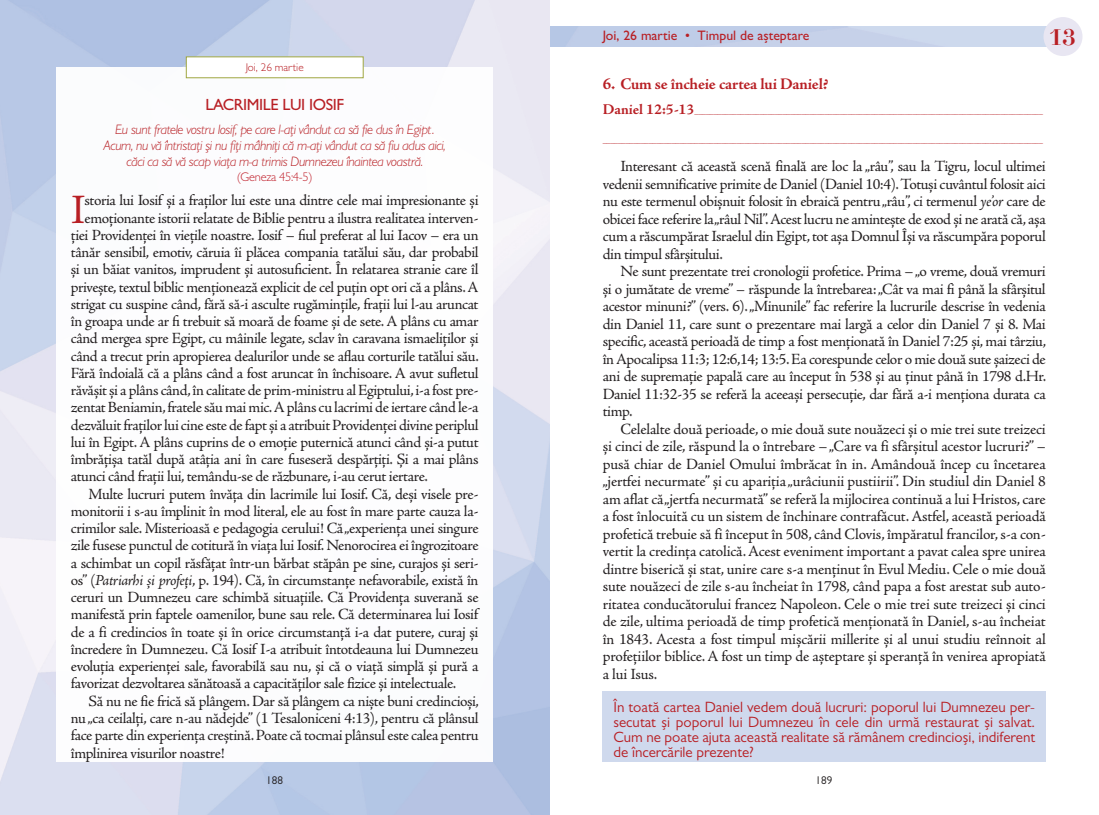
<style>
.page{position:relative;width:1099px;height:815px;background:#fff}
.page>*{position:absolute;margin:0;border:0;box-sizing:border-box;transform-origin:0 0}
.t1{font:42px "Adobe Jenson Pro";color:#b81f24}
.t2{font:22.5px "Didona C";color:#b81f24}
.t3{font:700 16.25px "Adobe Jenson Pro";letter-spacing:-.015em;color:#b81f24}
.t4{font:500 16.25px "Gill Sans MT Pro";letter-spacing:-.025em;color:#b81f24}
.t5{font:15.62px/17.5px "Adobe Jenson Pro";letter-spacing:-.03em;color:#231f20;text-align:justify}
.t6{font:15px/15px "Gill Sans MT Pro";color:#b81f24;text-align:justify}
.t7{font:italic 300 13.75px/16.2px "Gill Sans MT Pro";letter-spacing:-.025em;color:#b81f24;text-align:center}
.t8{font:500 13.75px "Gill Sans MT Pro";color:#b81f24}
.t9{font:300 12.5px "Gill Sans MT Pro";letter-spacing:-.02em;color:#c22732}
.t10{font:300 11.25px "Gill Sans MT Pro";color:#b81f24}
.t11{font:11.25px "Gill Sans MT Pro";color:#231f20}
.t12{font:700 7.5px "Adobe Jenson Pro";color:#b81f24}
.s1{font-style:italic}
</style>
<div class="page">
<div style="left:1043px;top:17px;width:39px;height:39px;background:#e8e6f2;border-radius:50%"></div>
<div style="left:186px;top:57px;width:177px;height:21px;background:#fff;border:1px solid #a0a741"></div>
<div style="left:602px;top:691px;width:443px;height:71px;background:#cfd9ed"></div>
<p class="t10" style="left:246px;top:61px;width:59px">Joi, 26 martie</p>
<p class="t4" style="left:205px;top:95px;width:140px">LACRIMILE LUI IOSIF</p>
<p class="t7" style="left:104px;top:121px;width:344px">Eu sunt fratele vostru Iosif, pe care l-aţi vândut ca să fie dus în Egipt.<br>Acum, nu vă întristaţi şi nu fiţi mâhniţi că m-aţi vândut ca să fiu adus aici, căci ca să vă scap viaţa m-a trimis Dumnezeu înaintea voastră.</p>
<p class="t9" style="left:237px;top:169px;width:78px">(Geneza 45:4-5)</p>
<h1 class="t1" style="left:71px;top:186px;width:16px">I</h1>
<p class="t5" style="left:85px;top:192px;width:395px">storia lui Iosif și a fraților lui este una dintre cele mai impresionante și</p>
<p class="t5" style="left:85px;top:209px;width:395px">emoționante istorii relatate de Biblie pentru a ilustra realitatea interven-</p>
<p class="t5" style="left:71px;top:227px;width:409px">ției Providenței în viețile noastre. Iosif – fiul preferat al lui Iacov – era un</p>
<p class="t5" style="left:71px;top:244px;width:409px">tânăr sensibil, emotiv, căruia îi plăcea compania tatălui său, dar probabil</p>
<p class="t5" style="left:71px;top:261px;width:409px">și un băiat vanitos, imprudent și autosuficient. În relatarea stranie care îl</p>
<p class="t5" style="left:71px;top:278px;width:409px">privește, textul biblic menționează explicit de cel puțin opt ori că a plâns. A</p>
<p class="t5" style="left:71px;top:296px;width:409px">strigat cu suspine când, fără să-i asculte rugămințile, frații lui l-au aruncat</p>
<p class="t5" style="left:71px;top:313px;width:409px">în groapa unde ar fi trebuit să moară de foame și de sete. A plâns cu amar</p>
<p class="t5" style="left:71px;top:330px;width:409px">când mergea spre Egipt, cu mâinile legate, sclav în caravana ismaeliților și</p>
<p class="t5" style="left:71px;top:347px;width:409px">când a trecut prin apropierea dealurilor unde se aflau corturile tatălui său.</p>
<p class="t5" style="left:71px;top:365px;width:409px">Fără îndoială că a plâns când a fost aruncat în închisoare. A avut sufletul</p>
<p class="t5" style="left:71px;top:382px;width:409px">răvășit și a plâns când, în calitate de prim-ministru al Egiptului, i-a fost pre-</p>
<p class="t5" style="left:71px;top:399px;width:409px">zentat Beniamin, fratele său mai mic. A plâns cu lacrimi de iertare când le-a</p>
<p class="t5" style="left:71px;top:416px;width:409px">dezvăluit fraților lui cine este de fapt și a atribuit Providenței divine periplul</p>
<p class="t5" style="left:71px;top:434px;width:409px">lui în Egipt. A plâns cuprins de o emoție puternică atunci când și-a putut</p>
<p class="t5" style="left:71px;top:451px;width:409px">îmbrățișa tatăl după atâția ani în care fuseseră despărțiți. Și a mai plâns</p>
<p class="t5" style="left:71px;top:468px;width:358px">atunci când frații lui, temându-se de răzbunare, i-au cerut iertare.</p>
<p class="t5" style="left:89px;top:485px;width:391px">Multe lucruri putem învăța din lacrimile lui Iosif. Că, deși visele pre-</p>
<p class="t5" style="left:71px;top:503px;width:409px">monitorii i s-au împlinit în mod literal, ele au fost în mare parte cauza la-</p>
<p class="t5" style="left:71px;top:520px;width:409px">crimilor sale. Misterioasă e pedagogia cerului! Că „experiența unei singure</p>
<p class="t5" style="left:71px;top:537px;width:409px">zile fusese punctul de cotitură în viața lui Iosif. Nenorocirea ei îngrozitoare</p>
<p class="t5" style="left:71px;top:554px;width:409px">a schimbat un copil răsfățat într-un bărbat stăpân pe sine, curajos și seri-</p>
<p class="t5" style="left:71px;top:572px;width:409px">os” (<span class="s1">Patriarhi și profeți</span>, p. 194). Că, în circumstanțe nefavorabile, există în</p>
<p class="t5" style="left:71px;top:589px;width:409px">ceruri un Dumnezeu care schimbă situațiile. Că Providența suverană se</p>
<p class="t5" style="left:71px;top:606px;width:409px">manifestă prin faptele oamenilor, bune sau rele. Că determinarea lui Iosif</p>
<p class="t5" style="left:71px;top:623px;width:409px">de a fi credincios în toate și în orice circumstanță i-a dat putere, curaj și</p>
<p class="t5" style="left:71px;top:641px;width:409px">încredere în Dumnezeu. Că Iosif I-a atribuit întotdeauna lui Dumnezeu</p>
<p class="t5" style="left:71px;top:658px;width:409px">evoluția experienței sale, favorabilă sau nu, și că o viață simplă și pură a</p>
<p class="t5" style="left:71px;top:675px;width:387px">favorizat dezvoltarea sănătoasă a capacităților sale fizice și intelectuale.</p>
<p class="t5" style="left:89px;top:692px;width:392px">Să nu ne fie frică să plângem. Dar să plângem ca niște buni credincioși,</p>
<p class="t5" style="left:71px;top:710px;width:409px">nu „ca ceilalţi, care n-au nădejde” (1 Tesaloniceni 4:13), pentru că plânsul</p>
<p class="t5" style="left:71px;top:727px;width:409px">face parte din experiența creștină. Poate că tocmai plânsul este calea pentru</p>
<p class="t5" style="left:71px;top:744px;width:155px">împlinirea visurilor noastre!</p>
<p class="t8" style="left:602px;top:27px;width:208px">Joi, 26 martie • Timpul de așteptare</p>
<p class="t3" style="left:602px;top:75px;width:227px">6. Cum se încheie cartea lui Daniel?</p>
<h2 class="t2" style="left:1048px;top:24px;width:28px">13</h2>
<p class="t12" style="left:602px;top:136px;width:441px">___________________________________________________________________________________________________________________</p>
<p class="t5" style="left:602px;top:158px;width:444px;text-indent:18px">Interesant că această scenă finală are loc la „râu”, sau la Tigru, locul ultimei vedenii semnificative primite de Daniel (Daniel 10:4). Totuși cuvântul folosit aici nu este termenul obișnuit folosit în ebraică pentru „râu”, ci termenul <span class="s1">ye’or</span> care de obicei face referire la „râul Nil”. Acest lucru ne amintește de exod și ne arată că, așa cum a răscumpărat Israelul din Egipt, tot așa Domnul Își va răscumpăra poporul din timpul sfârșitului.</p>
<p class="t5" style="left:602px;top:263px;width:445px;text-indent:18px">Ne sunt prezentate trei cronologii profetice. Prima – „o vreme, două vremuri și o jumătate de vreme” – răspunde la întrebarea: „Cât va mai fi până la sfârșitul acestor minuni?” (vers. 6). „Minunile” fac referire la lucrurile descrise în vedenia din Daniel 11, care sunt o prezentare mai largă a celor din Daniel 7 și 8. Mai specific, această perioadă de timp a fost menționată în Daniel 7:25 și, mai târziu, în Apocalipsa 11:3; 12:6,14; 13:5. Ea corespunde celor o mie două sute șaizeci de ani de supremație papală care au început în 538 și au ținut până în 1798 d.Hr.<br>Daniel 11:32-35 se referă la aceeași persecuție, dar fără a-i menționa durata ca timp.</p>
<p class="t5" style="left:602px;top:420px;width:444px;text-indent:18px">Celelalte două perioade, o mie două sute nouăzeci și o mie trei sute treizeci și cinci de zile, răspund la o întrebare – „Care va fi sfârșitul acestor lucruri?” – pusă chiar de Daniel Omului îmbrăcat în in. Amândouă încep cu încetarea „jertfei necurmate” și cu apariția „urâciunii pustiirii”. Din studiul din Daniel 8 am aflat că „jertfa necurmată” se referă la mijlocirea continuă a lui Hristos, care a fost înlocuită cu un sistem de închinare contrafăcut. Astfel, această perioadă profetică trebuie să fi început în 508, când Clovis, împăratul francilor, s-a con&shy;vertit la credința catolică. Acest eveniment important a pavat calea spre unirea dintre biserică și stat, unire care s-a menținut în Evul Mediu. Cele o mie două sute nouăzeci de zile s-au încheiat în 1798, când papa a fost arestat sub auto&shy;ritatea conducătorului francez Napoleon. Cele o mie trei sute treizeci și cinci de zile, ultima perioadă de timp profetică menționată în Daniel, s-au încheiat în 1843. Acesta a fost timpul mișcării millerite și al unui studiu reînnoit al profețiilor biblice. A fost un timp de așteptare și speranță în venirea apropiată a lui Isus.</p>
<p class="t6" style="left:613px;top:699px;width:423px">În toată cartea Daniel vedem două lucruri: poporul lui Dumnezeu per&shy;secutat și poporul lui Dumnezeu în cele din urmă restaurat și salvat.<br>Cum ne poate ajuta această realitate să rămânem credincioși, indiferent de încercările prezente?</p>
<p class="t11" style="left:266px;top:773px;width:18px">188</p>
<p class="t11" style="left:815px;top:773px;width:18px">189</p>
</div>
